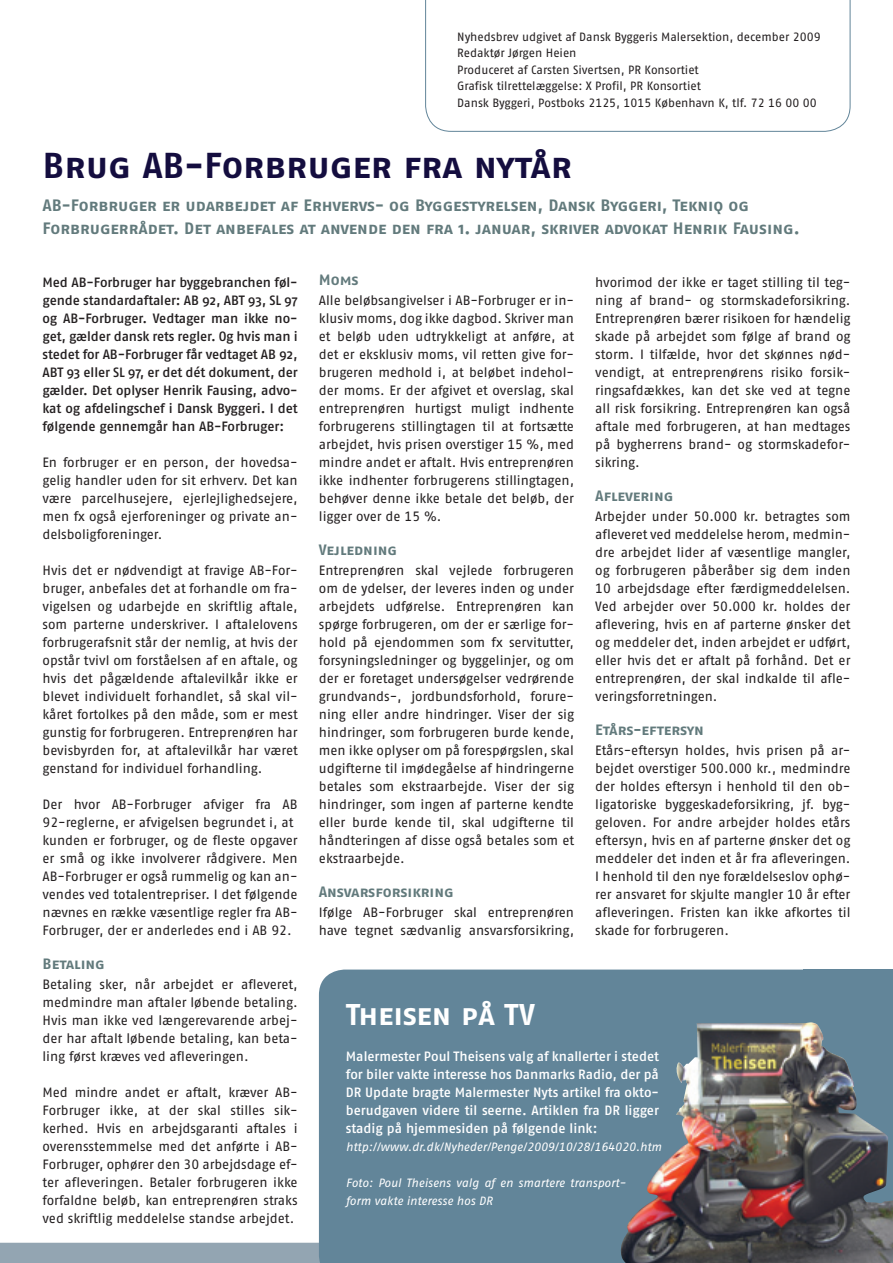
<style>
.page{position:relative;width:893px;height:1263px;background:#fff}
.page>*{position:absolute;margin:0;border:0;box-sizing:border-box;transform-origin:0 0}
.Hovedrubrik{font:36px "Fago No Bold Tf Caps";letter-spacing:-.005em;color:#140d3f}
.Hovedrubrik-2{font:30px "Fago No Bold Tf Caps";letter-spacing:-.005em;color:#fff}
.Manchet{font:16.5px "Fago No Bold Caps";letter-spacing:-.01em;color:#627a7c}
.Mellemrubrik{font:15px "Fago No Bold Tf Caps";letter-spacing:-.01em;color:#627a7c}
.Brød_uden{font:13.5px/18px "Fago No Regular Tf";letter-spacing:-.005em;color:#231f20;text-align:justify}
.brød_bold{font:13.5px/18px "Fago No Med";letter-spacing:-.01em;color:#231f20;text-align:justify}
.brød_bold-2{font:13.5px/18px "Fago No Med";color:#fff;text-align:justify}
.Brød_uden-2{font:12px "Fago No Regular Tf";letter-spacing:-.005em;color:#231f20}
.billedtekst{font:italic 12px/18px "Fago No Regular Tf";color:#fff}
</style>
<div class="page">
<svg style="left:0;top:1184px;width:319px;height:79px"></svg>
<div style="left:319px;top:969px;width:574px;height:294px;background:#628599"></div>
<div style="left:804px;top:969px;width:89px;height:36px;background:#628599"></div>
<svg style="left:425px;top:0;width:425px;height:132px"></svg>
<img style="left:620px;top:1022px;width:273px;height:241px">
<p class="Brød_uden-2" style="left:457px;top:30px;width:365px">Nyhedsbrev udgivet af Dansk Byggeris Malersektion, december 2009</p>
<p class="Brød_uden-2" style="left:457px;top:46px;width:121px">Redaktør Jørgen Heien</p>
<p class="Brød_uden-2" style="left:457px;top:63px;width:243px">Produceret af Carsten Sivertsen, PR Konsortiet</p>
<p class="Brød_uden-2" style="left:457px;top:79px;width:245px">Grafisk tilrettelæggelse: X Profil, PR Konsortiet</p>
<p class="Brød_uden-2" style="left:457px;top:96px;width:361px">Dansk Byggeri, Postboks 2125, 1015 København K, tlf. 72 16 00 00</p>
<p class="Hovedrubrik" style="left:43px;top:144px;width:531px">Brug AB-Forbruger fra nytår</p>
<p class="Manchet" style="left:43px;top:196px;width:708px">AB-Forbruger er udarbejdet af Erhvervs- og Byggestyrelsen, Dansk Byggeri, Tekniq og</p>
<p class="Manchet" style="left:43px;top:218px;width:759px">Forbrugerrådet. Det anbefales at anvende den fra 1. januar, skriver advokat Henrik Fausing.</p>
<p class="Mellemrubrik" style="left:319px;top:271px;width:41px">Moms</p>
<p class="Brød_uden" style="left:319px;top:291px;width:257px">Alle beløbsangivelser i AB-Forbruger er in&shy;klusiv moms, dog ikke dagbod. Skriver man et beløb uden udtrykkeligt at anføre, at det er eksklusiv moms, vil retten give for&shy;brugeren medhold i, at beløbet indehol&shy;der moms. Er der afgivet et overslag, skal entreprenøren hurtigst muligt indhente forbrugerens stillingtagen til at fortsætte arbejdet, hvis prisen overstiger 15 %, med mindre andet er aftalt. Hvis entreprenøren ikke indhenter forbrugerens stillingtagen, behøver denne ikke betale det beløb, der ligger over de 15 %.</p>
<p class="Mellemrubrik" style="left:319px;top:541px;width:80px">Vejledning</p>
<p class="Brød_uden" style="left:319px;top:561px;width:257px">Entreprenøren skal vejlede forbrugeren om de ydelser, der leveres inden og under arbejdets udførelse. Entreprenøren kan spørge forbrugeren, om der er særlige for&shy;hold på ejendommen som fx servitutter, forsyningsledninger og byggelinjer, og om der er foretaget undersøgelser vedrørende grundvands-, jordbundsforhold, forure&shy;ning eller andre hindringer. Viser der sig hindringer, som forbrugeren burde kende, men ikke oplyser om på forespørgslen, skal udgifterne til imødegåelse af hindringerne betales som ekstraarbejde. Viser der sig hindringer, som ingen af parterne kendte eller burde kende til, skal udgifterne til håndteringen af disse også betales som et ekstraarbejde.</p>
<p class="Mellemrubrik" style="left:319px;top:883px;width:136px">Ansvarsforsikring</p>
<p class="Brød_uden" style="left:319px;top:903px;width:257px">Ifølge AB-Forbruger skal entreprenøren have tegnet sædvanlig ansvarsforsikring,</p>
<p class="brød_bold" style="left:43px;top:273px;width:257px">Med AB-Forbruger har byggebranchen føl&shy;gende standardaftaler: AB 92, ABT 93, SL 97 og AB-Forbruger. Vedtager man ikke no&shy;get, gælder dansk rets regler. Og hvis man i stedet for AB-Forbruger får vedtaget AB 92, ABT 93 eller SL 97, er det dét dokument, der gælder. Det oplyser Henrik Fausing, advo&shy;kat og afdelingschef i Dansk Byggeri. I det følgende gennemgår han AB-Forbruger:</p>
<p class="Brød_uden" style="left:43px;top:453px;width:257px">En forbruger er en person, der hovedsa&shy;gelig handler uden for sit erhverv. Det kan være parcelhusejere, ejerlejlighedsejere, men fx også ejerforeninger og private an&shy;delsboligforeninger.</p>
<p class="Brød_uden" style="left:43px;top:561px;width:257px">Hvis det er nødvendigt at fravige AB-For&shy;bruger, anbefales det at forhandle om fra&shy;vigelsen og udarbejde en skriftlig aftale, som parterne underskriver. I aftalelovens forbrugerafsnit står der nemlig, at hvis der opstår tvivl om forståelsen af en aftale, og hvis det pågældende aftalevilkår ikke er blevet individuelt forhandlet, så skal vil&shy;kåret fortolkes på den måde, som er mest gunstig for forbrugeren. Entreprenøren har bevisbyrden for, at aftalevilkår har været genstand for individuel forhandling.</p>
<p class="Brød_uden" style="left:43px;top:795px;width:257px">Der hvor AB-Forbruger afviger fra AB<br>92-reglerne, er afvigelsen begrundet i, at</p>
<p class="Brød_uden" style="left:43px;top:831px;width:257px">kunden er forbruger, og de fleste opgaver er små og ikke involverer rådgivere. Men AB-Forbruger er også rummelig og kan an&shy;vendes ved totalentrepriser. I det følgende nævnes en række væsentlige regler fra AB-Forbruger, der er anderledes end i AB 92.</p>
<p class="Mellemrubrik" style="left:43px;top:955px;width:64px">Betaling</p>
<p class="Brød_uden" style="left:43px;top:975px;width:257px">Betaling sker, når arbejdet er afleveret, medmindre man aftaler løbende betaling.<br>Hvis man ikke ved længerevarende arbej&shy;der har aftalt løbende betaling, kan beta&shy;ling først kræves ved afleveringen.</p>
<p class="Brød_uden" style="left:43px;top:1083px;width:257px">Med mindre andet er aftalt, kræver AB-Forbruger ikke, at der skal stilles sik&shy;kerhed. Hvis en arbejdsgaranti aftales i overensstemmelse med det anførte i AB-Forbruger, ophører den 30 arbejdsdage ef&shy;ter afleveringen. Betaler forbrugeren ikke forfaldne beløb, kan entreprenøren straks ved skriftlig meddelelse standse arbejdet.</p>
<p class="Brød_uden" style="left:595px;top:273px;width:257px">hvorimod der ikke er taget stilling til teg&shy;ning af brand- og stormskadeforsikring.<br>Entreprenøren bærer risikoen for hændelig skade på arbejdet som følge af brand og storm. I tilfælde, hvor det skønnes nød&shy;vendigt, at entreprenørens risiko forsik&shy;ringsafdækkes, kan det ske ved at tegne all risk forsikring. Entreprenøren kan også aftale med forbrugeren, at han medtages på bygherrens brand- og stormskadefor&shy;sikring.</p>
<p class="Mellemrubrik" style="left:595px;top:487px;width:80px">Aflevering</p>
<p class="Brød_uden" style="left:595px;top:507px;width:257px">Arbejder under 50.000 kr. betragtes som afleveret ved meddelelse herom, medmin&shy;dre arbejdet lider af væsentlige mangler, og forbrugeren påberåber sig dem inden 10 arbejdsdage efter færdigmeddelelsen.<br>Ved arbejder over 50.000 kr. holdes der aflevering, hvis en af parterne ønsker det og meddeler det, inden arbejdet er udført, eller hvis det er aftalt på forhånd. Det er entreprenøren, der skal indkalde til afle&shy;veringsforretningen.</p>
<p class="Mellemrubrik" style="left:595px;top:721px;width:110px">Etårs-eftersyn</p>
<p class="Brød_uden" style="left:595px;top:741px;width:257px">Etårs-eftersyn holdes, hvis prisen på ar&shy;bejdet overstiger 500.000 kr., medmindre der holdes eftersyn i henhold til den ob&shy;ligatoriske byggeskadeforsikring, jf. byg&shy;geloven. For andre arbejder holdes etårs eftersyn, hvis en af parterne ønsker det og meddeler det inden et år fra afleveringen.<br>I henhold til den nye forældelseslov ophø&shy;rer ansvaret for skjulte mangler 10 år efter afleveringen. Fristen kan ikke afkortes til skade for forbrugeren.</p>
<p class="Hovedrubrik-2" style="left:346px;top:997px;width:191px">Theisen på TV</p>
<p class="brød_bold-2" style="left:346px;top:1047px;width:315px">Malermester Poul Theisens valg af knallerter i stedet for biler vakte interesse hos Danmarks Radio, der på DR Update bragte Malermester Nyts artikel fra okto&shy;berudgaven videre til seerne. Artiklen fra DR ligger stadig på hjemmesiden på følgende link:</p>
<p class="billedtekst" style="left:346px;top:1138px;width:317px">http://www.dr.dk/Nyheder/Penge/2009/10/28/164020.htm</p>
<p class="billedtekst" style="left:346px;top:1174px;width:281px">Foto: Poul Theisens valg af en smartere transport&shy;form vakte interesse hos DR</p>
</div>
